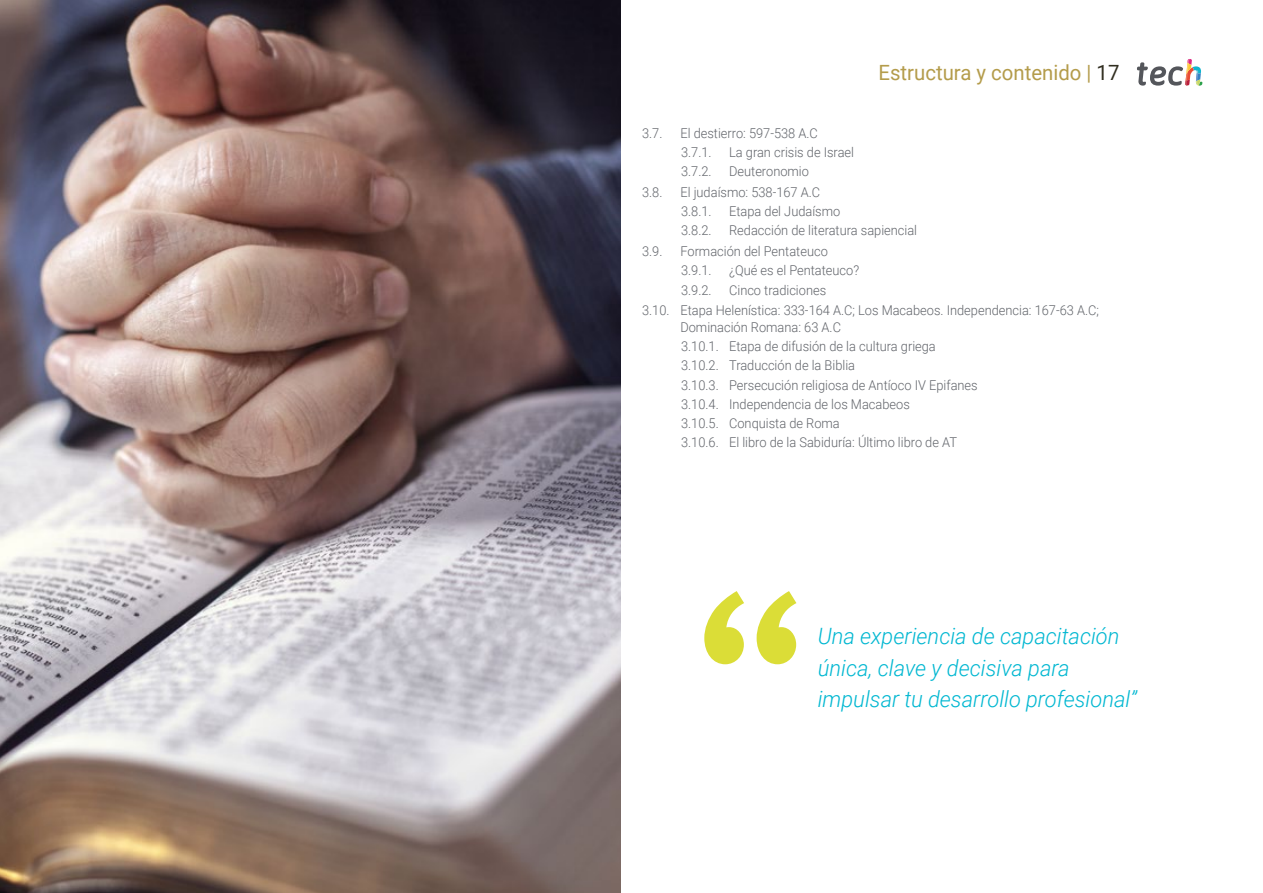
<style>
.page{position:relative;width:1263px;height:893px;background:#fff}
.page>*{position:absolute;margin:0;border:0;box-sizing:border-box;transform-origin:0 0}
.t1{font:italic 300 22.5px/31.5px "Roboto";color:#00b7d1}
.t2{font:21px "Roboto";color:#b49c4b}
.t3{font:300 13.5px/19.2px "Roboto";color:#61646a;scale:.95 1}
.s1{color:#312e20}
</style>
<div class="page">
<svg style="left:704px;top:591px;width:92px;height:73px"></svg>
<svg style="left:1137px;top:59px;width:65px;height:27px"></svg>
<img style="left:0;top:0;width:621px;height:893px">
<p class="t3" style="left:642px;top:123px;width:23px">3.7.</p>
<p class="t3" style="left:680px;top:123px;width:146px">El destierro: 597-538 A.C<br>3.7.1.</p>
<p class="t3" style="left:729px;top:142px;width:133px">La gran crisis de Israel</p>
<p class="t3" style="left:681px;top:161px;width:34px">3.7.2.</p>
<p class="t3" style="left:729px;top:161px;width:86px">Deuteronomio</p>
<p class="t3" style="left:642px;top:182px;width:23px">3.8.</p>
<p class="t3" style="left:680px;top:182px;width:149px">El judaísmo: 538-167 A.C<br>3.8.1.</p>
<p class="t3" style="left:729px;top:201px;width:118px">Etapa del Judaísmo</p>
<h2 class="t2" style="left:878px;top:57px;width:242px">Estructura y contenido | <span class="s1">17</span></h2>
<p class="t3" style="left:681px;top:221px;width:34px">3.8.2.</p>
<p class="t3" style="left:729px;top:221px;width:199px">Redacción de literatura sapiencial</p>
<p class="t3" style="left:642px;top:241px;width:23px">3.9.</p>
<p class="t3" style="left:680px;top:241px;width:157px">Formación del Pentateuco<br>3.9.1.</p>
<p class="t3" style="left:729px;top:261px;width:138px">¿Qué es el Pentateuco?</p>
<p class="t3" style="left:642px;top:279px;width:482px;line-height:20.7px;text-indent:87px">Cinco tradiciones<br>3.10. Etapa Helenística: 333-164 A.C; Los Macabeos. Independencia: 167-63 A.C;</p>
<p class="t3" style="left:680px;top:317px;width:314px">Dominación Romana: 63 A.C<br>3.10.1. Etapa de difusión de la cultura griega<br>3.10.2. Traducción de la Biblia<br>3.10.3. Persecución religiosa de Antíoco IV Epifanes 3.10.4. Independencia de los Macabeos<br>3.10.5. Conquista de Roma<br>3.10.6. El libro de la Sabiduría: Último libro de AT</p>
<p class="t3" style="left:681px;top:280px;width:34px">3.9.2.</p>
<h1 class="t1" style="left:818px;top:619px;width:321px">Una experiencia de capacitación única, clave y decisiva para impulsar tu desarrollo profesional”</h1>
</div>
